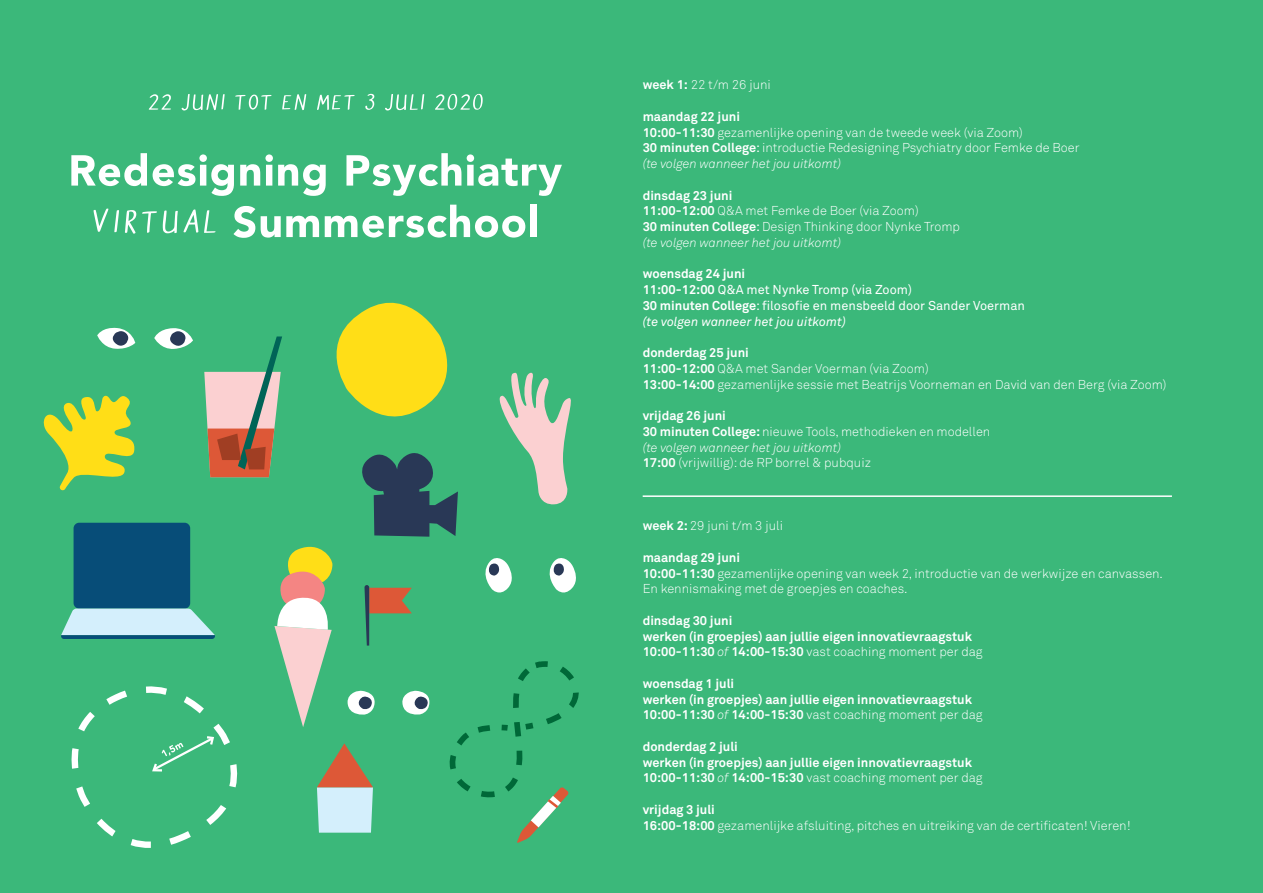
<style>
.page{position:relative;width:1263px;height:893px;background:#3bb87a}
.page>*{position:absolute;margin:0;border:0;box-sizing:border-box;transform-origin:0 0}
.t1{font:300 12.75px/15.8px "Akkurat Std";color:#fff}
.t2{font:700 12.75px/15.8px "Akkurat Std";color:#fff}
.t3{font:12.75px/15.8px "Akkurat Std";color:#fff}
.s1{font-weight:700}
.s2{font-weight:400}
.s3{font-style:italic}
.s4{font-weight:300;font-style:italic}
.s5{font-weight:300}
</style>
<div class="page">
<svg style="left:71px;top:153px;width:76px;height:33px"></svg>
<svg style="left:153px;top:154px;width:81px;height:42px"></svg>
<svg style="left:240px;top:154px;width:86px;height:42px"></svg>
<svg style="left:346px;top:153px;width:115px;height:43px"></svg>
<svg style="left:467px;top:154px;width:95px;height:42px"></svg>
<svg style="left:94px;top:209px;width:14px;height:23px"></svg>
<svg style="left:114px;top:210px;width:5px;height:22px"></svg>
<svg style="left:125px;top:210px;width:11px;height:24px"></svg>
<svg style="left:142px;top:211px;width:15px;height:22px"></svg>
<svg style="left:163px;top:210px;width:15px;height:23px"></svg>
<svg style="left:184px;top:209px;width:14px;height:24px"></svg>
<svg style="left:204px;top:210px;width:11px;height:23px"></svg>
<svg style="left:233px;top:206px;width:22px;height:32px"></svg>
<svg style="left:261px;top:216px;width:58px;height:22px"></svg>
<svg style="left:325px;top:205px;width:200px;height:33px"></svg>
<div style="left:530px;top:205px;width:7px;height:32px;background:#fff"></div>
<svg style="left:149px;top:94px;width:22px;height:16px"></svg>
<svg style="left:182px;top:94px;width:43px;height:16px"></svg>
<svg style="left:235px;top:95px;width:36px;height:15px"></svg>
<svg style="left:282px;top:94px;width:24px;height:16px"></svg>
<svg style="left:317px;top:95px;width:38px;height:15px"></svg>
<svg style="left:365px;top:94px;width:9px;height:16px"></svg>
<svg style="left:385px;top:94px;width:39px;height:16px"></svg>
<svg style="left:435px;top:94px;width:48px;height:16px"></svg>
<svg style="left:336px;top:302px;width:112px;height:115px"></svg>
<svg style="left:97px;top:327px;width:38px;height:22px"></svg>
<svg style="left:154px;top:328px;width:39px;height:21px"></svg>
<svg style="left:204px;top:336px;width:78px;height:141px"></svg>
<svg style="left:499px;top:372px;width:72px;height:133px"></svg>
<div style="left:74px;top:523px;width:116px;height:86px;background:#074d78;border-radius:6px"></div>
<svg style="left:61px;top:609px;width:154px;height:30px;background:#a9d4dc"></svg>
<svg style="left:71px;top:686px;width:166px;height:162px"></svg>
<svg style="left:274px;top:546px;width:58px;height:181px"></svg>
<svg style="left:364px;top:585px;width:48px;height:61px"></svg>
<svg style="left:485px;top:558px;width:27px;height:35px"></svg>
<svg style="left:549px;top:558px;width:27px;height:35px"></svg>
<svg style="left:347px;top:690px;width:28px;height:25px"></svg>
<svg style="left:402px;top:691px;width:28px;height:24px"></svg>
<svg style="left:449px;top:661px;width:130px;height:182px"></svg>
<svg style="left:317px;top:743px;width:56px;height:90px"></svg>
<svg style="left:43px;top:395px;width:92px;height:96px"></svg>
<svg style="left:362px;top:453px;width:96px;height:84px"></svg>
<hr style="left:643px;top:495px;width:529px;height:2px;background:#fff">
<p class="t1" style="left:643px;top:77px;width:130px"><span class="s1">week 1:</span> 22 t/m 26 juni</p>
<p class="t1" style="left:643px;top:109px;width:438px"><span class="s1">maandag 22 juni<br>10:00-11:30</span> gezamenlijke opening van de tweede week (via Zoom)<br><span class="s1">30 minuten College</span><span class="s2">:</span> introductie Redesigning Psychiatry door Femke de Boer <span class="s3">(te volgen wanneer het jou uitkomt)</span></p>
<p class="t1" style="left:643px;top:187px;width:319px"><span class="s1">dinsdag 23 juni<br>11:00-12:00</span> Q&amp;A met Femke de Boer (via Zoom)<br><span class="s1">30 minuten College</span><span class="s2">:</span> Design Thinking door Nynke Tromp <span class="s3">(te volgen wanneer het jou uitkomt)</span></p>
<p class="t3" style="left:643px;top:266px;width:384px"><span class="s1">woensdag 24 juni<br>11:00-12:00</span> Q&amp;A met Nynke Tromp (via Zoom)<br><span class="s1">30 minuten College</span>: filosofie en mensbeeld door Sander Voerman <span class="s3">(te volgen wanneer het jou uitkomt)</span></p>
<p class="t1" style="left:643px;top:345px;width:525px"><span class="s1">donderdag 25 juni<br>11:00-12:00</span> Q&amp;A met Sander Voerman (via Zoom)<br><span class="s1">13:00-14:00</span> gezamenlijke sessie met Beatrijs Voorneman en David van den Berg (via Zoom)</p>
<p class="t1" style="left:643px;top:408px;width:349px"><span class="s1">vrijdag 26 juni<br>30 minuten College:</span> nieuwe Tools, methodieken en modellen <span class="s3">(te volgen wanneer het jou uitkomt)<br></span><span class="s1">17:00</span> (vrijwillig): de RP borrel &amp; pubquiz</p>
<p class="t1" style="left:643px;top:518px;width:142px"><span class="s1">week 2:</span> 29 juni t/m 3 juli</p>
<p class="t1" style="left:643px;top:550px;width:522px"><span class="s1">maandag 29 juni<br>10:00-11:30</span> gezamenlijke opening van week 2, introductie van de werkwijze en canvassen.<br>En kennismaking met de groepjes en coaches.</p>
<p class="t2" style="left:643px;top:612px;width:342px">dinsdag 30 juni<br>werken (in groepjes) aan jullie eigen innovatievraagstuk<br>10:00-11:30 <span class="s4">of</span> 14:00-15:30 <span class="s5">vast coaching moment per dag</span></p>
<p class="t2" style="left:643px;top:675px;width:342px">woensdag 1 juli<br>werken (in groepjes) aan jullie eigen innovatievraagstuk<br>10:00-11:30 <span class="s4">of</span> 14:00-15:30 <span class="s5">vast coaching moment per dag</span></p>
<p class="t2" style="left:643px;top:738px;width:342px">donderdag 2 juli<br>werken (in groepjes) aan jullie eigen innovatievraagstuk<br>10:00-11:30 <span class="s4">of</span> 14:00-15:30 <span class="s5">vast coaching moment per dag</span></p>
<p class="t1" style="left:643px;top:802px;width:489px"><span class="s1">vrijdag 3 juli<br>16:00-18:00</span> gezamenlijke afsluiting, pitches en uitreiking van de certificaten! Vieren!</p>
</div>
